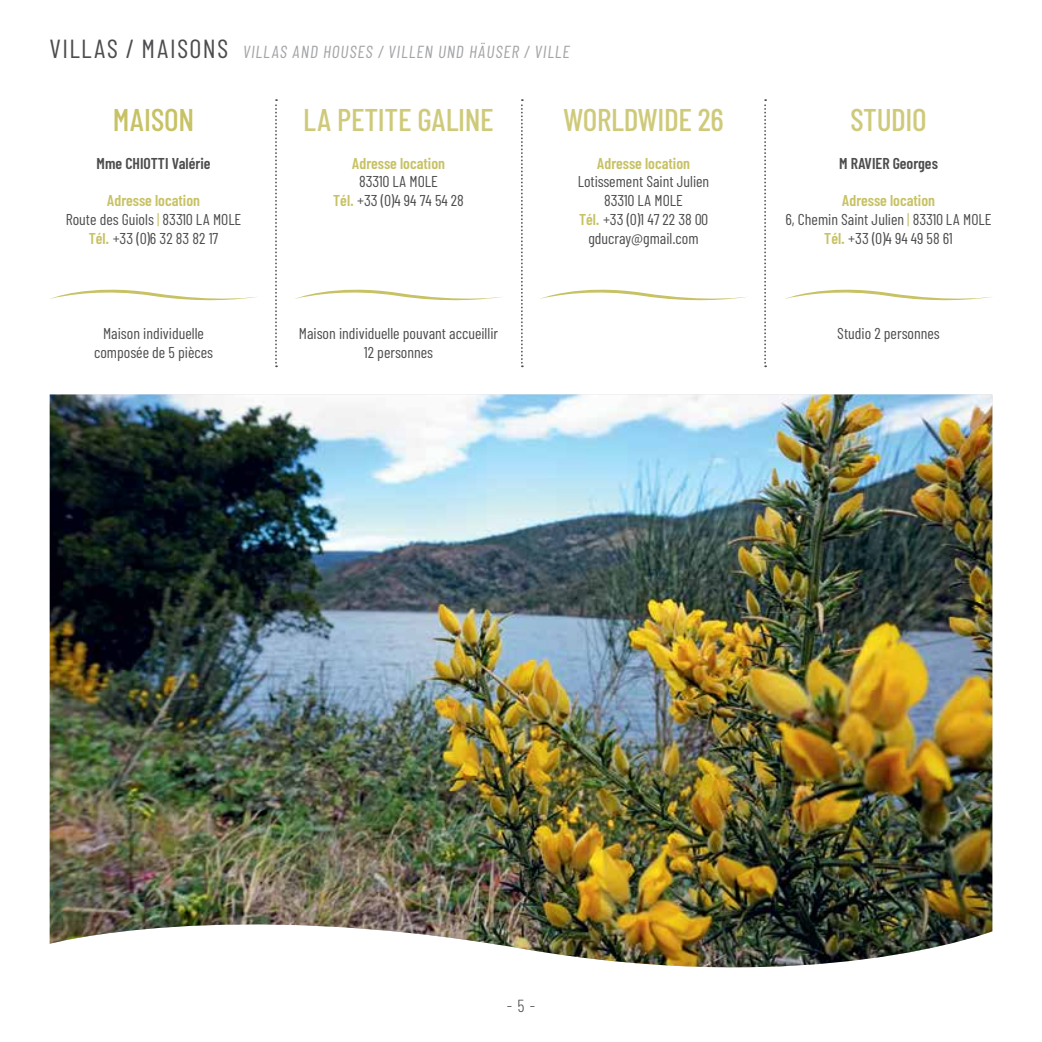
<style>
.page{position:relative;width:1042px;height:1042px;background:#fff}
.page>*{position:absolute;margin:0;border:0;box-sizing:border-box;transform-origin:0 0}
.t1{font:500 31.5px "Barlow Condensed";color:#ceca7a}
.t2{font:500 31.5px "Barlow Condensed";letter-spacing:-.01em;color:#c7c264}
.t3{font:26.25px "Barlow Condensed";color:#4d4d4f}
.t4{font:italic 17.5px "Barlow Condensed";letter-spacing:.05em;color:#a2a4a7}
.t5{font:300 17.5px "Barlow Condensed";color:#4d4d4f}
.t6{font:15.75px/18.9px "Barlow Condensed";color:#4d4d4f;text-align:center}
.t7{font:600 15.75px "Barlow Condensed";color:#c7c264}
.t8{font:600 15.75px "Barlow Condensed";color:#4d4d4f}
.s1{font-style:normal;font-size:26.25px;color:#4d4d4f}
.s2{color:#c7c264}
.s3{font-weight:600;color:#c7c264}
</style>
<div class="page">
<svg style="left:50px;top:289px;width:207px;height:12px"></svg>
<svg style="left:295px;top:289px;width:207px;height:12px"></svg>
<svg style="left:540px;top:289px;width:207px;height:12px"></svg>
<svg style="left:785px;top:289px;width:207px;height:12px"></svg>
<svg style="left:521px;top:99px;width:2px;height:268px"></svg>
<svg style="left:275px;top:99px;width:2px;height:268px"></svg>
<svg style="left:764px;top:99px;width:2px;height:268px"></svg>
<img style="left:50px;top:394px;width:942px;height:574px">
<h2 class="t3" style="left:50px;top:32px;width:25px">VILLA</h2>
<p class="t4" style="left:107px;top:40px;width:465px"><span class="s1">S / MAI SON S</span> VILLAS AND HOUSES / VILLEN UND HÄUSER / VILLE</p>
<h1 class="t2" style="left:113px;top:100px;width:83px">MAISON</h1>
<p class="t8" style="left:97px;top:153px;width:115px">Mme CHIOTTI Valérie</p>
<p class="t7" style="left:107px;top:191px;width:95px">Adresse location</p>
<p class="t6" style="left:66px;top:210px;width:163px">Route des Guiols <span class="s2">|</span> 83310 LA MOLE</p>
<p class="t6" style="left:89px;top:229px;width:131px"><span class="s3">Tél.</span> +33 (0)6 32 83 82 17</p>
<p class="t6" style="left:94px;top:323px;width:120px">Maison individuelle composée de 5 pièces</p>
<h1 class="t1" style="left:303px;top:100px;width:47px">LA PETITE</h1>
<h1 class="t1" style="left:417px;top:100px;width:14px">GALINE</h1>
<p class="t7" style="left:352px;top:153px;width:95px">Adresse location</p>
<p class="t6" style="left:333px;top:172px;width:132px;text-align:left;text-indent:26px">83310 LA MOLE<br><span class="s3">Tél.</span> +33 (0)4 94 74 54 28</p>
<p class="t6" style="left:299px;top:323px;width:201px">Maison individuelle pouvant accueillir<br>12 personnes</p>
<h1 class="t1" style="left:563px;top:100px;width:34px">WORLD</h1>
<h1 class="t1" style="left:637px;top:100px;width:88px">WIDE 26</h1>
<p class="t7" style="left:597px;top:153px;width:95px">Adresse location</p>
<p class="t6" style="left:578px;top:172px;width:133px">Lotissement Saint Julien</p>
<p class="t6" style="left:604px;top:191px;width:66px">83310 LA MOLE</p>
<p class="t6" style="left:579px;top:210px;width:131px"><span class="s3">Tél.</span> +33 (0)1 47 22 38 00</p>
<p class="t6" style="left:588px;top:229px;width:112px">gducray@gmail.com</p>
<h1 class="t1" style="left:850px;top:100px;width:14px">STUDIO</h1>
<p class="t8" style="left:839px;top:153px;width:100px">M RAVIER Georges</p>
<p class="t7" style="left:842px;top:191px;width:95px">Adresse location</p>
<p class="t6" style="left:785px;top:210px;width:194px">6, Chemin Saint Julien <span class="s2">|</span> 83310 LA MOLE</p>
<p class="t6" style="left:824px;top:229px;width:130px"><span class="s3">Tél.</span> +33 (0)4 94 49 58 61</p>
<p class="t6" style="left:837px;top:323px;width:104px">Studio 2 personnes</p>
<p class="t5" style="left:507px;top:994px;width:30px">- 5 -</p>
</div>
